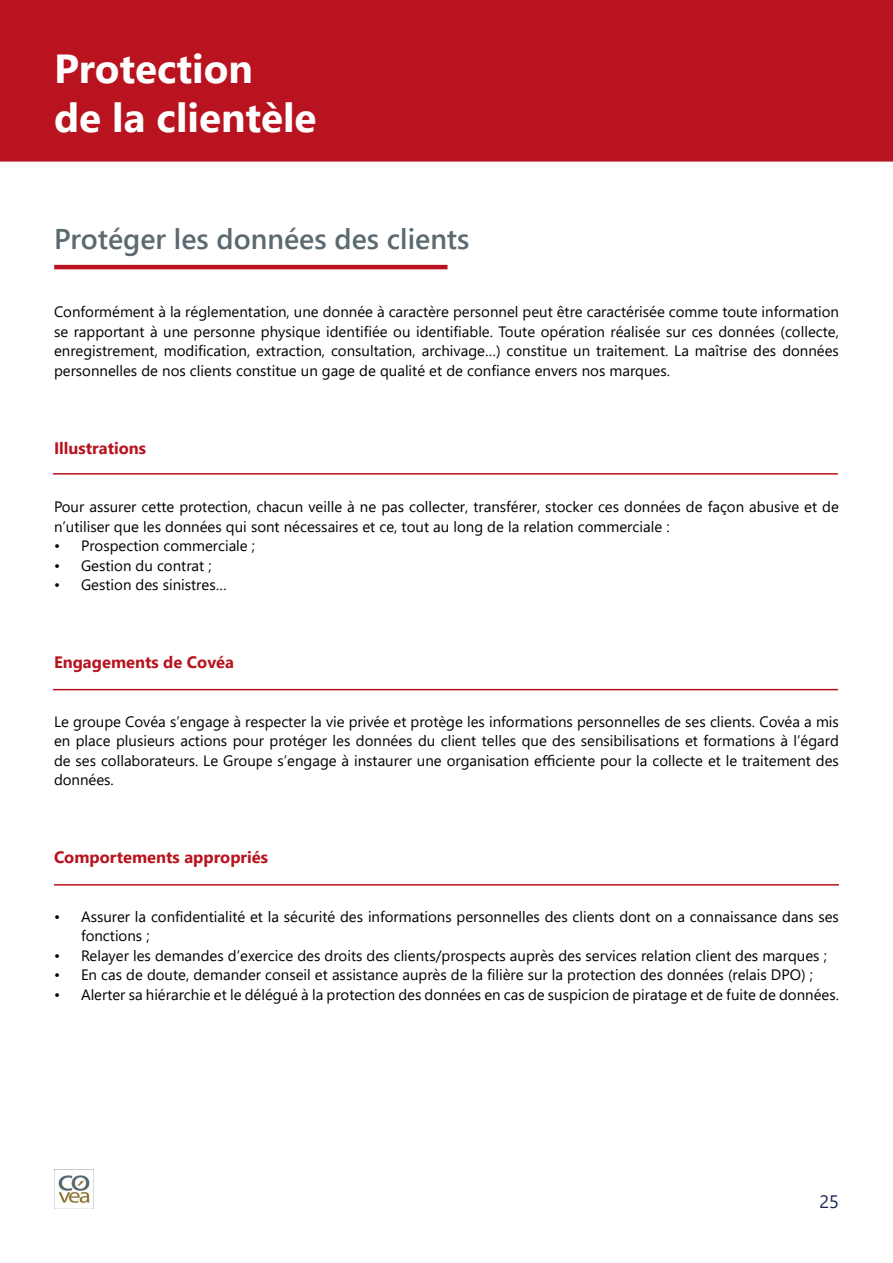
<style>
.page{position:relative;width:893px;height:1263px;background:#fff}
.page>*{position:absolute;margin:0;border:0;box-sizing:border-box;transform-origin:0 0}
.t1{font:700 40.5px/48.6px "Segoe UI";color:#fff}
.t2{font:600 28.5px "Segoe UI";color:#5b6971}
.t3{font:18px "Segoe UI";color:#1c244f}
.t4{font:700 16.5px "Segoe UI";color:#b8131e}
.t5{font:15px/19.5px "Segoe UI";color:#000;text-align:justify}
</style>
<div class="page">
<hr style="left:54px;top:265px;width:394px;height:4px;background:#b8131e">
<img style="left:55px;top:1175px;width:38px;height:34px">
<div style="left:1px;top:1px;width:891px;height:160px;background:#b8131e"></div>
<div style="left:0;top:0;width:893px;height:162px;border:2px solid #b8131e"></div>
<hr style="left:53px;top:473px;width:785px;height:2px;background:#b8131e">
<hr style="left:53px;top:689px;width:785px;height:1px;background:#b8131e">
<hr style="left:54px;top:884px;width:785px;height:1px;background:#b8131e">
<h1 class="t1" style="left:54px;top:42px;width:264px">Protection<br>de la clientèle</h1>
<h2 class="t2" style="left:54px;top:212px;width:417px">Protéger les données des clients</h2>
<p class="t5" style="left:54px;top:301px;width:786px">Conformément à la réglementation, une donnée à caractère personnel peut être caractérisée comme toute information se rapportant à une personne physique identifiée ou identifiable. Toute opération réalisée sur ces données (collecte, enregistrement, modification, extraction, consultation, archivage…) constitue un traitement. La maîtrise des données personnelles de nos clients constitue un gage de qualité et de confiance envers nos marques.</p>
<p class="t4" style="left:54px;top:432px;width:94px">Illustrations</p>
<p class="t5" style="left:54px;top:496px;width:786px">Pour assurer cette protection, chacun veille à ne pas collecter, transférer, stocker ces données de façon abusive et de n’utiliser que les données qui sont nécessaires et ce, tout au long de la relation commerciale :</p>
<p class="t5" style="left:54px;top:535px;width:203px">• Prospection commerciale ;</p>
<p class="t5" style="left:54px;top:554px;width:159px">• Gestion du contrat ;</p>
<p class="t5" style="left:54px;top:574px;width:174px">• Gestion des sinistres…</p>
<p class="t4" style="left:54px;top:647px;width:181px">Engagements de Covéa</p>
<p class="t5" style="left:54px;top:710px;width:786px">Le groupe Covéa s’engage à respecter la vie privée et protège les informations personnelles de ses clients. Covéa a mis en place plusieurs actions pour protéger les données du client telles que des sensibilisations et formations à l’égard de ses collaborateurs. Le Groupe s’engage à instaurer une organisation efficiente pour la collecte et le traitement des données.</p>
<p class="t4" style="left:54px;top:842px;width:216px">Comportements appropriés</p>
<p class="t5" style="left:81px;top:905px;width:759px;text-indent:-27px">• Assurer la confidentialité et la sécurité des informations personnelles des clients dont on a connaissance dans ses fonctions ;</p>
<p class="t5" style="left:54px;top:944px;width:774px">• Relayer les demandes d’exercice des droits des clients/prospects auprès des services relation client des marques ;</p>
<p class="t5" style="left:54px;top:964px;width:761px">• En cas de doute, demander conseil et assistance auprès de la filière sur la protection des données (relais DPO) ;</p>
<p class="t5" style="left:54px;top:983px;width:786px">• Alerter sa hiérarchie et le délégué à la protection des données en cas de suspicion de piratage et de fuite de données.</p>
<p class="t3" style="left:820px;top:1185px;width:21px">25</p>
</div>
